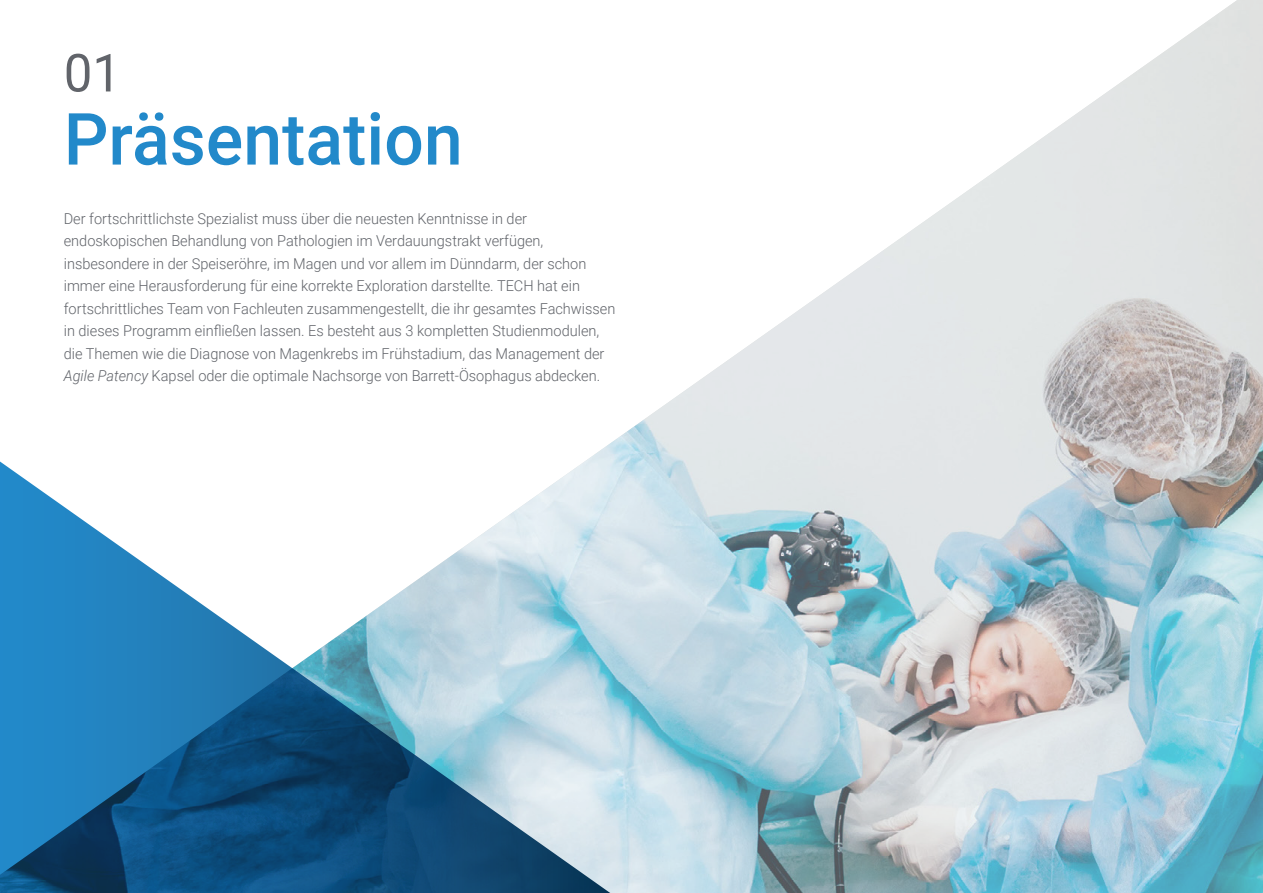
<style>
.page{position:relative;width:1263px;height:893px;background:#fff}
.page>*{position:absolute;margin:0;border:0;box-sizing:border-box;transform-origin:0 0}
.t1{font:500 72px "Roboto";color:#2289ca}
.t2{font:52.5px "Roboto";color:#61646a}
.t3{font:300 15px/22.5px "Roboto";color:#61646a}
.s1{font-style:italic}
</style>
<div class="page">
<img style="left:607px;top:0;width:656px;height:893px">
<svg style="left:0;top:446px;width:640px;height:447px"></svg>
<h2 class="t2" style="left:64px;top:36px;width:59px">01</h2>
<h1 class="t1" style="left:64px;top:89px;width:400px">Präsentation</h1>
<p class="t3" style="left:64px;top:207px;width:553px">Der fortschrittlichste Spezialist muss über die neuesten Kenntnisse in der endoskopischen Behandlung von Pathologien im Verdauungstrakt verfügen, insbesondere in der Speiseröhre, im Magen und vor allem im Dünndarm, der schon immer eine Herausforderung für eine korrekte Exploration darstellte. TECH hat ein fortschrittliches Team von Fachleuten zusammengestellt, die ihr gesamtes Fachwissen in dieses Programm einfließen lassen. Es besteht aus 3 kompletten Studienmodulen, die Themen wie die Diagnose von Magenkrebs im Frühstadium, das Management der <span class="s1">Agile Patency</span> Kapsel oder die optimale Nachsorge von Barrett-Ösophagus abdecken.</p>
</div>
